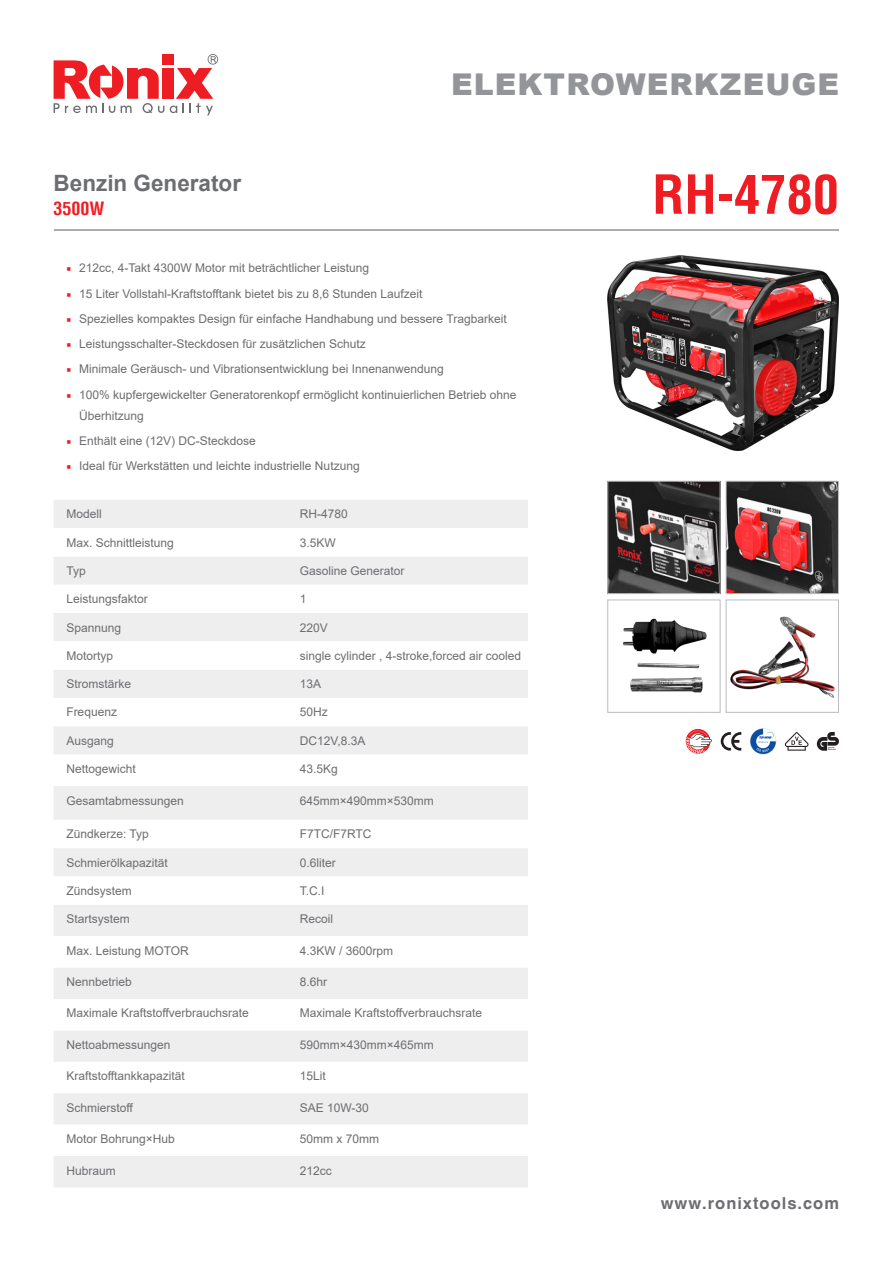
<style>
.page{position:relative;width:893px;height:1263px;background:#fff}
.page>*{position:absolute;margin:0;border:0;box-sizing:border-box;transform-origin:0 0}
.t1{font:700 condensed 52.5px "Helvetica LT";color:#ee1d23}
.t2{font:900 30px "Arial";letter-spacing:.035em;color:#939598}
.t3{font:700 22.5px "Arial";color:#6c6d70}
.t4{font:700 condensed 18px "Helvetica LT";color:#ee1d23}
.t5{font:700 16.5px "Helvetica CE";letter-spacing:.06em;color:#6c6d70}
.t6{font:12px/21px "Arial";color:#6c6d70}
.s1{font-family:"Minion Pro";color:#ee1d23}
</style>
<div class="page">
<svg style="left:170px;top:54px;width:48px;height:61px"></svg>
<div style="left:162px;top:68px;width:11px;height:31px;background:#ee1d23"></div>
<svg style="left:54px;top:60px;width:110px;height:53px"></svg>
<div style="left:162px;top:54px;width:11px;height:11px;background:#ee1d23"></div>
<div style="left:54px;top:500px;width:474px;height:687px;background:#eeeeef"></div>
<svg style="left:54px;top:528px;width:474px;height:628px"></svg>
<hr style="left:54px;top:229px;width:785px;height:2px;background:#6c6d70">
<img style="left:607px;top:255px;width:232px;height:196px">
<img style="left:609px;top:483px;width:110px;height:109px">
<div style="left:607px;top:481px;width:114px;height:113px;border:1px solid #bcbdc0"></div>
<img style="left:728px;top:483px;width:109px;height:109px">
<div style="left:726px;top:481px;width:113px;height:113px;border:1px solid #bcbdc0"></div>
<img style="left:730px;top:616px;width:105px;height:82px">
<div style="left:726px;top:599px;width:113px;height:114px;border:1px solid #bcbdc0"></div>
<img style="left:623px;top:618px;width:84px;height:32px">
<div style="left:607px;top:599px;width:114px;height:114px;border:1px solid #bcbdc0"></div>
<svg style="left:750px;top:728px;width:26px;height:26px"></svg>
<svg style="left:685px;top:729px;width:27px;height:25px"></svg>
<svg style="left:721px;top:732px;width:20px;height:19px"></svg>
<svg style="left:785px;top:732px;width:23px;height:19px"></svg>
<svg style="left:817px;top:732px;width:22px;height:19px"></svg>
<img style="left:630px;top:650px;width:73px;height:43px">
<p class="t3" style="left:54px;top:167px;width:189px">Benzin Generator</p>
<p class="t4" style="left:54px;top:197px;width:52px">3500W</p>
<p class="t2" style="left:451px;top:63px;width:389px">ELEKTROWERKZEUGE</p>
<p class="t1" style="left:652px;top:162px;width:188px">RH-4780</p>
<p class="t6" style="left:66px;top:257px;width:304px"><span class="s1">■</span> 212cc, 4-Takt 4300W Motor mit beträchtlicher Leistung</p>
<p class="t6" style="left:66px;top:283px;width:358px"><span class="s1">■</span> 15 Liter Vollstahl-Kraftstofftank bietet bis zu 8,6 Stunden Laufzeit</p>
<p class="t6" style="left:66px;top:308px;width:442px"><span class="s1">■</span> Spezielles kompaktes Design für einfache Handhabung und bessere Tragbarkeit</p>
<p class="t6" style="left:66px;top:333px;width:301px"><span class="s1">■</span> Leistungsschalter-Steckdosen für zusätzlichen Schutz</p>
<p class="t6" style="left:66px;top:358px;width:379px"><span class="s1">■</span> Minimale Geräusch- und Vibrationsentwicklung bei Innenanwendung</p>
<p class="t6" style="left:79px;top:384px;width:439px;text-indent:-13px"><span class="s1">■</span> 100% kupfergewickelter Generatorenkopf ermöglicht kontinuierlichen Betrieb ohne<br>Überhitzung</p>
<p class="t6" style="left:66px;top:430px;width:191px"><span class="s1">■</span> Enthält eine (12V) DC-Steckdose</p>
<p class="t6" style="left:66px;top:455px;width:295px"><span class="s1">■</span> Ideal für Werkstätten und leichte industrielle Nutzung</p>
<p class="t6" style="left:66px;top:503px;width:37px">Modell</p>
<p class="t6" style="left:300px;top:503px;width:50px">RH-4780</p>
<p class="t6" style="left:66px;top:532px;width:109px">Max. Schnittleistung</p>
<p class="t6" style="left:300px;top:532px;width:38px">3.5KW</p>
<p class="t6" style="left:66px;top:560px;width:21px">Typ</p>
<p class="t6" style="left:300px;top:560px;width:106px">Gasoline Generator</p>
<p class="t6" style="left:66px;top:588px;width:83px">Leistungsfaktor</p>
<p class="t6" style="left:300px;top:588px;width:8px">1</p>
<p class="t6" style="left:66px;top:617px;width:56px">Spannung</p>
<p class="t6" style="left:300px;top:617px;width:30px">220V</p>
<p class="t6" style="left:66px;top:645px;width:48px">Motortyp</p>
<p class="t6" style="left:300px;top:645px;width:223px">single cylinder , 4-stroke,forced air cooled</p>
<p class="t6" style="left:66px;top:673px;width:66px">Stromstärke</p>
<p class="t6" style="left:300px;top:673px;width:23px">13A</p>
<p class="t6" style="left:66px;top:702px;width:52px">Frequenz</p>
<p class="t6" style="left:300px;top:702px;width:30px">50Hz</p>
<p class="t6" style="left:66px;top:730px;width:49px">Ausgang</p>
<p class="t6" style="left:300px;top:730px;width:67px">DC12V,8.3A</p>
<p class="t6" style="left:66px;top:758px;width:71px">Nettogewicht</p>
<p class="t6" style="left:300px;top:758px;width:40px">43.5Kg</p>
<p class="t6" style="left:66px;top:790px;width:119px">Gesamtabmessungen</p>
<p class="t6" style="left:300px;top:790px;width:136px">645mm×490mm×530mm</p>
<p class="t6" style="left:66px;top:823px;width:84px">Zündkerze: Typ</p>
<p class="t6" style="left:300px;top:823px;width:73px">F7TC/F7RTC</p>
<p class="t6" style="left:66px;top:852px;width:103px">Schmierölkapazität</p>
<p class="t6" style="left:300px;top:852px;width:38px">0.6liter</p>
<p class="t6" style="left:66px;top:880px;width:67px">Zündsystem</p>
<p class="t6" style="left:300px;top:880px;width:26px">T.C.I</p>
<p class="t6" style="left:66px;top:908px;width:65px">Startsystem</p>
<p class="t6" style="left:300px;top:908px;width:35px">Recoil</p>
<p class="t6" style="left:66px;top:940px;width:124px">Max. Leistung MOTOR</p>
<p class="t6" style="left:300px;top:940px;width:95px">4.3KW / 3600rpm</p>
<p class="t6" style="left:66px;top:971px;width:67px">Nennbetrieb</p>
<p class="t6" style="left:300px;top:971px;width:29px">8.6hr</p>
<p class="t6" style="left:66px;top:1003px;width:184px">Maximale Kraftstoffverbrauchsrate</p>
<p class="t6" style="left:300px;top:1003px;width:184px">Maximale Kraftstoffverbrauchsrate</p>
<p class="t6" style="left:66px;top:1034px;width:106px">Nettoabmessungen</p>
<p class="t6" style="left:300px;top:1034px;width:136px">590mm×430mm×465mm</p>
<p class="t6" style="left:66px;top:1065px;width:120px">Kraftstofftankkapazität</p>
<p class="t6" style="left:300px;top:1065px;width:28px">15Lit</p>
<p class="t6" style="left:66px;top:1097px;width:68px">Schmierstoff</p>
<p class="t6" style="left:300px;top:1097px;width:71px">SAE 10W-30</p>
<p class="t6" style="left:66px;top:1128px;width:110px">Motor Bohrung×Hub</p>
<p class="t6" style="left:300px;top:1128px;width:81px">50mm x 70mm</p>
<p class="t6" style="left:66px;top:1160px;width:51px">Hubraum</p>
<p class="t6" style="left:300px;top:1160px;width:34px">212cc</p>
<h3 class="t5" style="left:661px;top:1193px;width:180px">www.ronixtools.com</h3>
</div>
